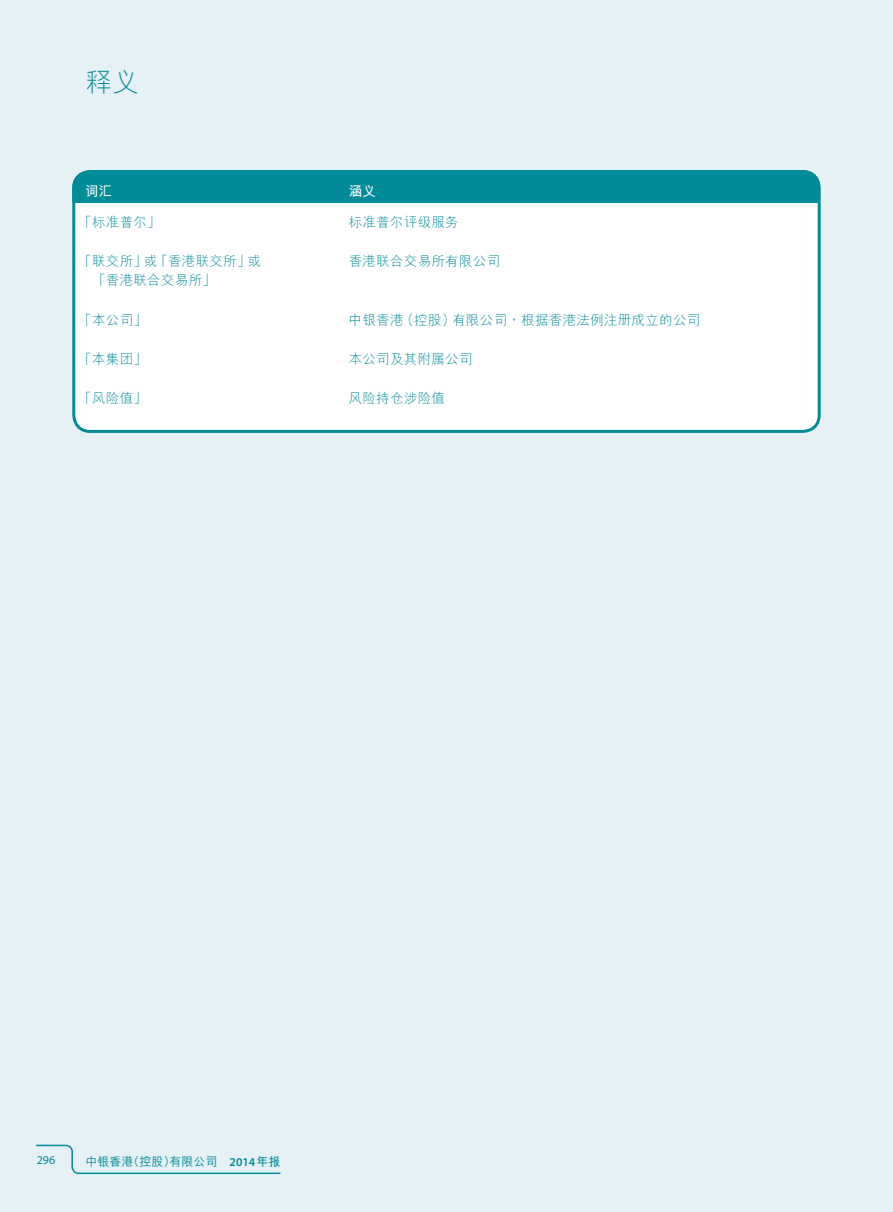
<style>
.page{position:relative;width:893px;height:1212px;background:#e5f1f4}
.page>*{position:absolute;margin:0;border:0;box-sizing:border-box;transform-origin:0 0}
.t1{font:300 27px "M Hei HKS";color:#008b98}
.t2{font:300 13.5px/19.5px "M Hei HKS";letter-spacing:.02em;color:#008b98}
.t3{font:700 13.5px "M Hei HKS";color:#fff}
.t4{font:500 12px "M Hei HKS";color:#008b98}
.t5{font:12px "Myriad Pro";color:#008b98}
.s1{font-family:"Myriad Pro";font-weight:600}
.s2{font-weight:700}
</style>
<div class="page">
<svg style="left:36px;top:1144px;width:245px;height:31px"></svg>
<div style="left:76px;top:203px;width:744px;height:229px;background:#fff"></div>
<div style="left:72px;top:170px;width:748px;height:33px;background:#008b98"></div>
<div style="left:72px;top:170px;width:749px;height:263px;border:3px solid #008b98;border-radius:17px"></div>
<h1 class="t1" style="left:85px;top:63px;width:55px">釋義</h1>
<p class="t3" style="left:85px;top:181px;width:29px">詞彙</p>
<p class="t3" style="left:349px;top:181px;width:29px">涵義</p>
<p class="t2" style="left:78px;top:211px;width:84px">「標準普爾」</p>
<p class="t2" style="left:349px;top:211px;width:112px">標準普爾評級服務</p>
<p class="t2" style="left:92px;top:251px;width:170px;text-indent:-14px">「聯交所」或「香港聯交所」或「香港聯合交易所」</p>
<p class="t2" style="left:349px;top:251px;width:153px">香港聯合交易所有限公司</p>
<p class="t2" style="left:78px;top:309px;width:70px">「本公司」</p>
<p class="t2" style="left:349px;top:309px;width:353px">中銀香港（控股）有限公司，根據香港法例註冊成立的公司</p>
<p class="t2" style="left:78px;top:349px;width:70px">「本集團」</p>
<p class="t2" style="left:349px;top:349px;width:125px">本公司及其附屬公司</p>
<p class="t2" style="left:78px;top:388px;width:70px">「風險值」</p>
<p class="t2" style="left:349px;top:388px;width:98px">風險持倉涉險值</p>
<p class="t5" style="left:37px;top:1153px;width:20px">296</p>
<p class="t4" style="left:86px;top:1152px;width:196px">中銀香港（控股）有限公司 <span class="s1">2014</span><span class="s2">年報</span></p>
</div>
